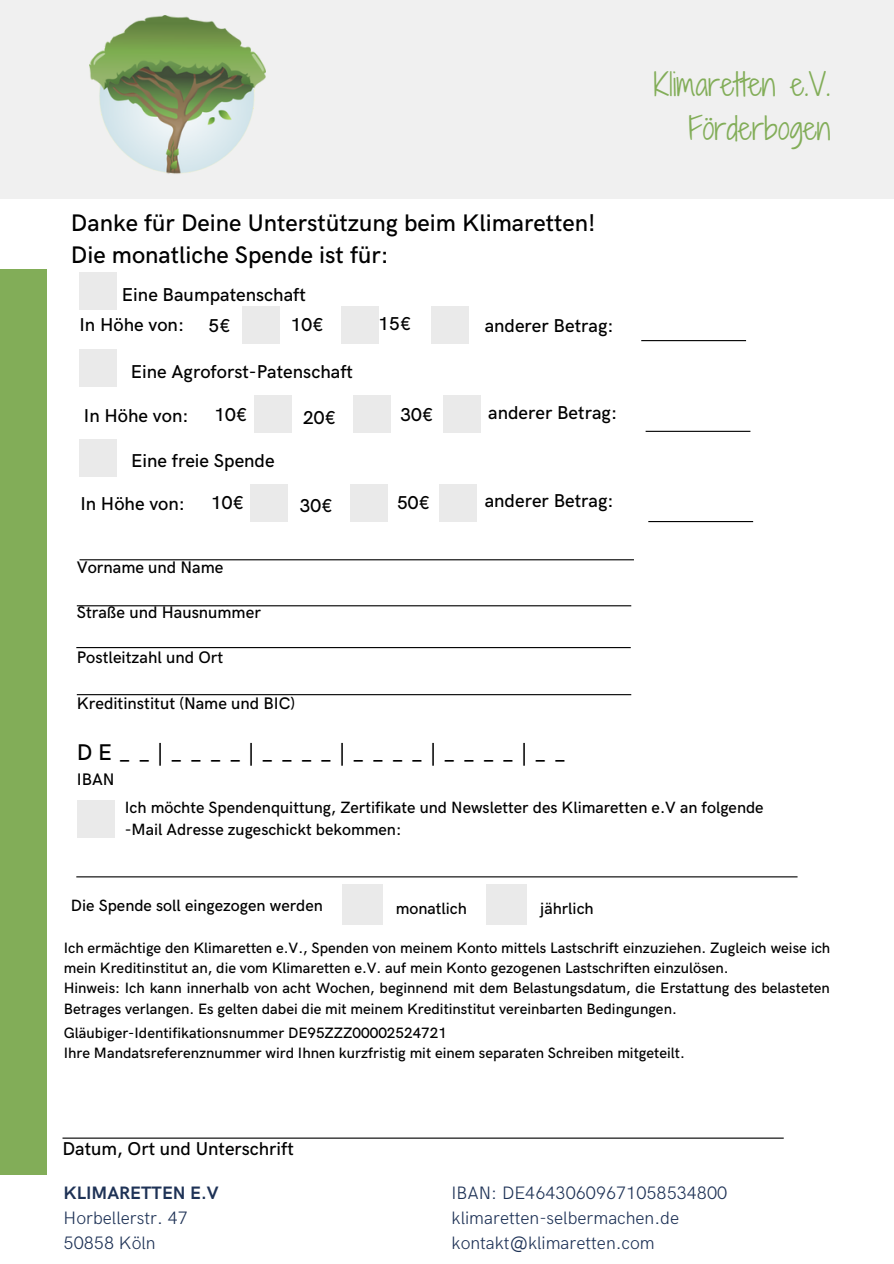
<style>
.page{position:relative;width:894px;height:1264px;background:#fff}
.page>*{position:absolute;margin:0;border:0;box-sizing:border-box;transform-origin:0 0}
.t1{font:30px "Shadows Into Light Two";color:#82ad58}
.t2{font:500 24px "HK Grotesk";color:#000}
.t3{font:500 22.8px "HK Grotesk";color:#000}
.t4{font:500 18.6px "HK Grotesk";color:#000}
.t5{font:300 18px/24.8px "HK Grotesk";color:#1e3256}
.t6{font:700 18px "HK Grotesk";color:#1e3256}
.t7{font:500 16.8px "HK Grotesk";color:#000}
.t8{font:500 16.35px/22.5px "HK Grotesk";color:#000}
.t9{font:500 15px/20.2px "HK Grotesk";color:#000}
</style>
<div class="page">
<div style="left:0;top:0;width:893px;height:198px;background:#eaeaea"></div>
<div style="left:0;top:269px;width:47px;height:906px;background:#82ad58"></div>
<img style="left:89px;top:16px;width:176px;height:158px">
<hr style="left:77px;top:605px;width:554px;height:1px;background:#000">
<hr style="left:76px;top:647px;width:554px;height:1px;background:#000">
<hr style="left:77px;top:694px;width:554px;height:1px;background:#000">
<div style="left:242px;top:306px;width:37px;height:37px;background:#eaeaea"></div>
<div style="left:79px;top:350px;width:38px;height:37px;background:#eaeaea"></div>
<div style="left:341px;top:306px;width:37px;height:37px;background:#eaeaea"></div>
<div style="left:431px;top:306px;width:37px;height:37px;background:#eaeaea"></div>
<hr style="left:641px;top:340px;width:104px;height:1px;background:#000">
<div style="left:79px;top:273px;width:38px;height:37px;background:#eaeaea"></div>
<div style="left:254px;top:395px;width:37px;height:38px;background:#eaeaea"></div>
<div style="left:353px;top:395px;width:37px;height:38px;background:#eaeaea"></div>
<div style="left:443px;top:395px;width:37px;height:38px;background:#eaeaea"></div>
<hr style="left:645px;top:431px;width:105px;height:1px;background:#000">
<div style="left:80px;top:439px;width:37px;height:37px;background:#eaeaea"></div>
<div style="left:251px;top:484px;width:37px;height:37px;background:#eaeaea"></div>
<div style="left:350px;top:484px;width:37px;height:37px;background:#eaeaea"></div>
<div style="left:439px;top:484px;width:37px;height:37px;background:#eaeaea"></div>
<hr style="left:648px;top:521px;width:105px;height:1px;background:#000">
<hr style="left:79px;top:559px;width:554px;height:1px;background:#000">
<hr style="left:76px;top:876px;width:721px;height:1px;background:#000">
<div style="left:77px;top:800px;width:37px;height:37px;background:#eaeaea"></div>
<div style="left:342px;top:884px;width:41px;height:40px;background:#eaeaea"></div>
<div style="left:486px;top:884px;width:40px;height:40px;background:#eaeaea"></div>
<hr style="left:62px;top:1137px;width:721px;height:1px;background:#000">
<h1 class="t1" style="left:653px;top:63px;width:178px">Klimaretten e.V.</h1>
<h2 class="t2" style="left:71px;top:210px;width:526px">Danke für Deine Unterstützung beim Klimaretten!</h2>
<h2 class="t2" style="left:71px;top:241px;width:319px">Die monatliche Spende ist für:</h2>
<p class="t4" style="left:122px;top:284px;width:185px">Eine Baumpatenschaft</p>
<p class="t4" style="left:79px;top:314px;width:106px">In Höhe von:</p>
<p class="t4" style="left:208px;top:315px;width:24px">5€</p>
<p class="t4" style="left:291px;top:314px;width:34px">10€</p>
<p class="t4" style="left:378px;top:313px;width:34px">15€</p>
<p class="t4" style="left:484px;top:315px;width:130px">anderer Betrag:</p>
<p class="t4" style="left:131px;top:361px;width:224px">Eine Agroforst-Patenschaft</p>
<p class="t4" style="left:84px;top:405px;width:106px">In Höhe von:</p>
<p class="t4" style="left:214px;top:404px;width:34px">10€</p>
<p class="t4" style="left:303px;top:407px;width:34px">20€</p>
<p class="t4" style="left:400px;top:404px;width:34px">30€</p>
<p class="t4" style="left:488px;top:402px;width:130px">anderer Betrag:</p>
<p class="t4" style="left:131px;top:450px;width:145px">Eine freie Spende</p>
<p class="t4" style="left:80px;top:493px;width:106px">In Höhe von:</p>
<p class="t4" style="left:211px;top:492px;width:34px">10€</p>
<p class="t4" style="left:299px;top:495px;width:34px">30€</p>
<p class="t4" style="left:397px;top:492px;width:34px">50€</p>
<p class="t4" style="left:484px;top:490px;width:130px">anderer Betrag:</p>
<p class="t7" style="left:77px;top:558px;width:148px">Vorname und Name</p>
<p class="t7" style="left:77px;top:603px;width:185px">Straße und Hausnummer</p>
<p class="t7" style="left:77px;top:648px;width:148px">Postleitzahl und Ort</p>
<p class="t7" style="left:77px;top:693px;width:219px">Kreditinstitut (Name und BIC)</p>
<h3 class="t3" style="left:77px;top:739px;width:491px">DE__|____|____|____|____|__</h3>
<p class="t7" style="left:77px;top:770px;width:39px">IBAN</p>
<h1 class="t1" style="left:688px;top:106px;width:143px">Förderbogen</h1>
<p class="t8" style="left:125px;top:796px;width:640px">Ich möchte Spendenquittung, Zertifikate und Newsletter des Klimaretten e.V an folgende -Mail Adresse zugeschickt bekommen:</p>
<p class="t8" style="left:71px;top:895px;width:253px">Die Spende soll eingezogen werden</p>
<p class="t8" style="left:395px;top:897px;width:73px">monatlich</p>
<p class="t8" style="left:540px;top:897px;width:55px">jährlich</p>
<p class="t9" style="left:64px;top:938px;width:767px">Ich ermächtige den Klimaretten e.V., Spenden von meinem Konto mittels Lastschrift einzuziehen. Zugleich weise ich mein Kreditinstitut an, die vom Klimaretten e.V. auf mein Konto gezogenen Lastschriften einzulösen.<br>Hinweis: Ich kann innerhalb von acht Wochen, beginnend mit dem Belastungsdatum, die Erstattung des belasteten Betrages verlangen. Es gelten dabei die mit meinem Kreditinstitut vereinbarten Bedingungen.</p>
<p class="t9" style="left:64px;top:1023px;width:622px">Gläubiger-Identifikationsnummer DE95ZZZ00002524721<br>Ihre Mandatsreferenznummer wird Ihnen kurzfristig mit einem separaten Schreiben mitgeteilt.</p>
<p class="t4" style="left:62px;top:1137px;width:233px">Datum, Ort und Unterschrift</p>
<p class="t6" style="left:64px;top:1183px;width:156px">KLIMARETTEN E.V</p>
<p class="t5" style="left:64px;top:1206px;width:126px">Horbellerstr. 47<br>50858 Köln</p>
<p class="t5" style="left:451px;top:1181px;width:277px">IBAN: DE46430609671058534800 klimaretten-selbermachen.de kontakt@klimaretten.com</p>
</div>
